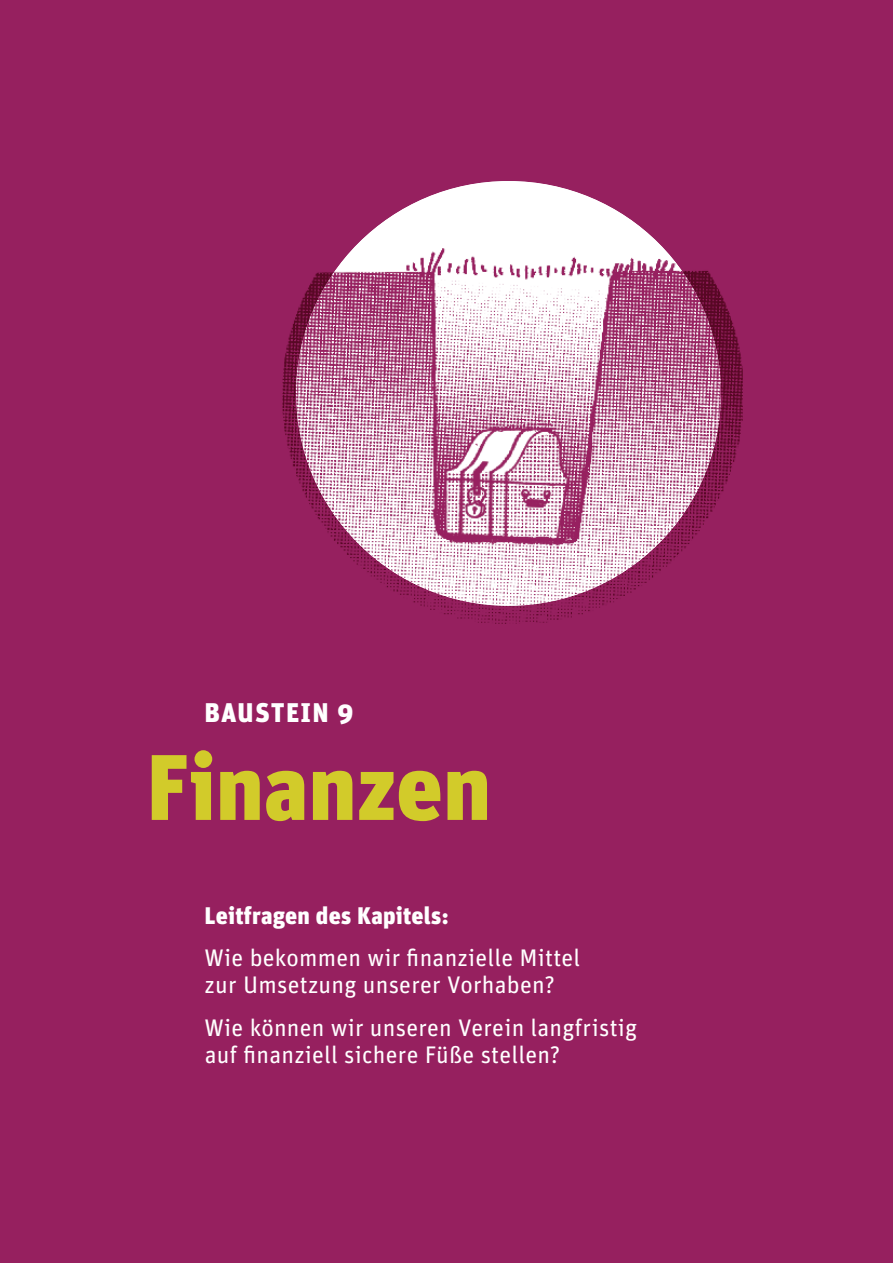
<style>
.page{position:relative;width:893px;height:1263px;background:#96205f}
.page>*{position:absolute;margin:0;border:0;box-sizing:border-box;transform-origin:0 0}
.t1{font:900 93px "Unit Pro";color:#d2cb2a}
.t2{font:900 27px "Unit Pro";letter-spacing:.05em;color:#fff}
.t3{font:24px/27px "Unit Pro";letter-spacing:.01em;color:#fff}
.t4{font:900 24px "Unit Pro";letter-spacing:.01em;color:#fff}
</style>
<div class="page">
<img style="left:283px;top:181px;width:460px;height:443px">
<img style="left:296px;top:181px;width:425px;height:425px;border-radius:50%">
<p class="t2" style="left:205px;top:703px;width:151px">BAUSTEIN 9</p>
<h1 class="t1" style="left:146px;top:753px;width:346px">Finanzen</h1>
<p class="t4" style="left:205px;top:906px;width:246px">Leitfragen des Kapitels:</p>
<p class="t3" style="left:205px;top:946px;width:377px">Wie bekommen wir finanzielle Mittel zur Umsetzung unserer Vorhaben?</p>
<p class="t3" style="left:205px;top:1016px;width:434px">Wie können wir unseren Verein langfristig auf finanziell sichere Füße stellen?</p>
</div>
